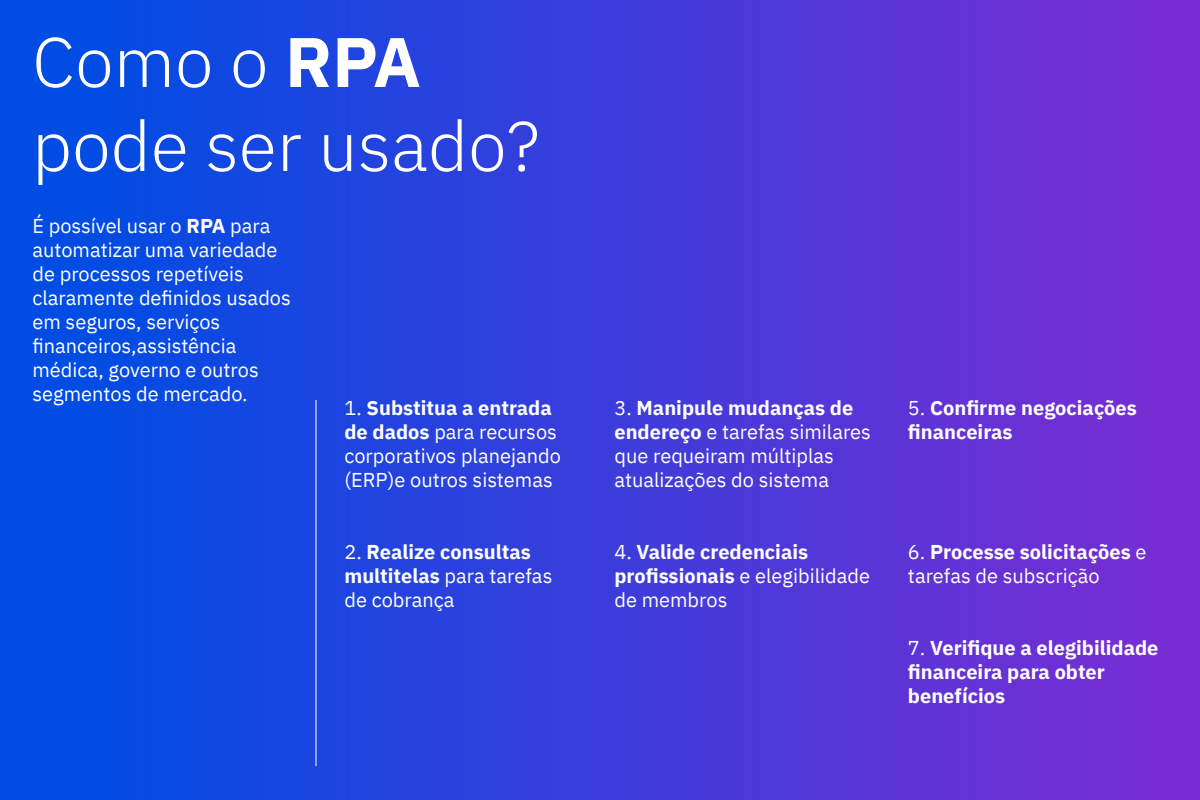
<style>
.page{position:relative;width:1200px;height:800px;background:#fff}
.page>*{position:absolute;margin:0;border:0;box-sizing:border-box;transform-origin:0 0}
.t1{font:300 70px/84px "IBM Plex Sans";color:#fff}
.t2{font:20px/24px "IBM Plex Sans";color:#fff}
.t3{font:700 20px/24px "IBM Plex Sans";color:#fff}
.s1{font-weight:700}
.s2{font-weight:400}
</style>
<div class="page">
<div style="left:0;top:0;width:1200px;height:800px;background:linear-gradient(to right,#004ee4,#7b2cd2)"></div>
<hr style="left:316px;top:400px;width:1px;height:366px;background:#fff">
<h1 class="t1" style="left:32px;top:14px;width:509px">Como o <span class="s1">RPA </span>pode ser usado?</h1>
<p class="t2" style="left:32px;top:212px;width:260px">É possível usar o <span class="s1">RPA</span> para automatizar uma variedade de processos repetíveis claramente definidos usados em seguros, serviços financeiros,assistência médica, governo e outros segmentos de mercado.</p>
<p class="t2" style="left:344px;top:394px;width:218px">1. <span class="s1">Substitua a entrada de dados</span> para recursos corporativos planejando (ERP)e outros sistemas</p>
<p class="t3" style="left:344px;top:538px;width:209px"><span class="s2">2.</span> Realize consultas multitelas <span class="s2">para tarefas de cobrança</span></p>
<p class="t2" style="left:614px;top:394px;width:258px">3. <span class="s1">Manipule mudanças de endereço</span> e tarefas similares que requeiram múltiplas atualizações do sistema</p>
<p class="t3" style="left:614px;top:538px;width:257px"><span class="s2">4.</span> Valide credenciais profissionais <span class="s2">e elegibilidade de membros</span></p>
<p class="t3" style="left:908px;top:394px;width:230px"><span class="s2">5.</span> Confirme negociações financeiras</p>
<p class="t2" style="left:908px;top:538px;width:240px">6. <span class="s1">Processe solicitações</span> e tarefas de subscrição</p>
<p class="t3" style="left:908px;top:634px;width:252px"><span class="s2">7.</span> Verifique a elegibilidade financeira para obter benefícios</p>
</div>
